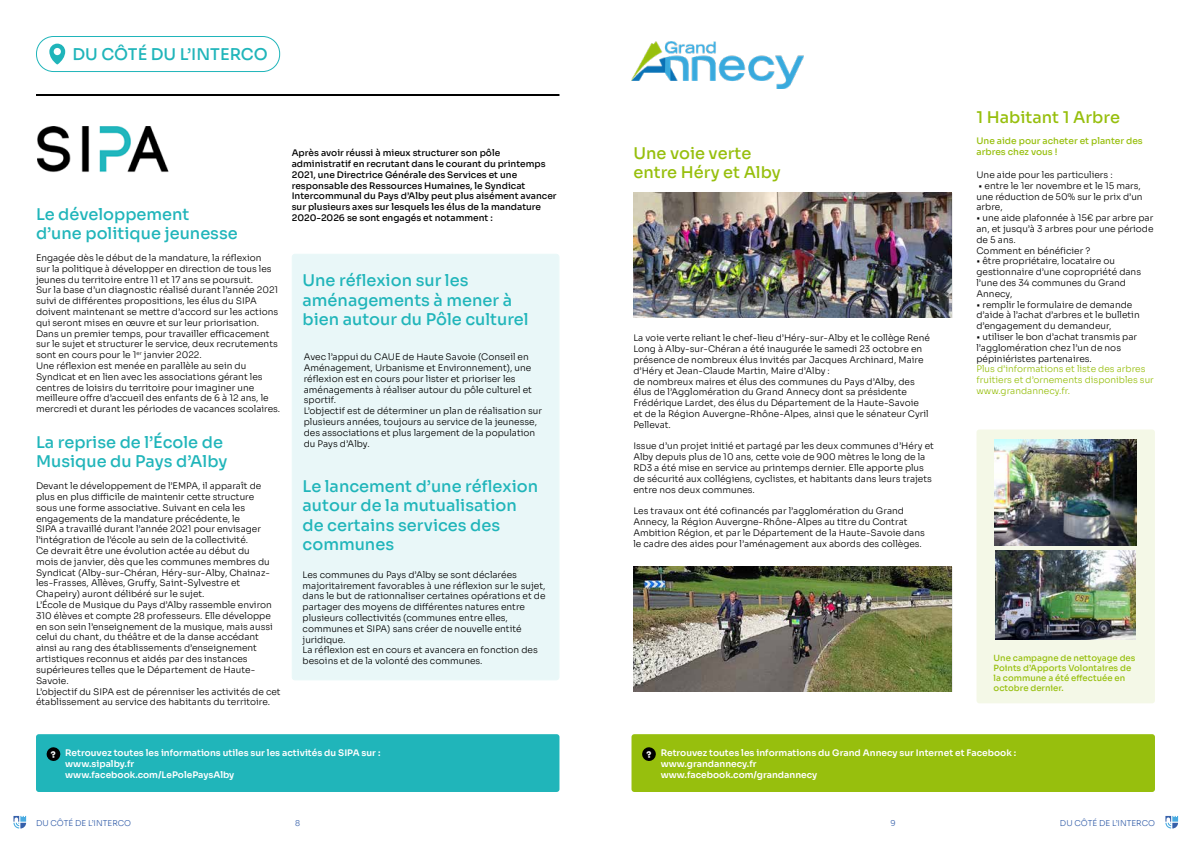
<style>
.page{position:relative;width:1191px;height:842px;background:#fff}
.page>*{position:absolute;margin:0;border:0;box-sizing:border-box;transform-origin:0 0}
.t1{font:500 16.1px/19.4px "Sora";color:#20b5ba}
.t2{font:500 16.1px/19.4px "Sora";color:#97bf0d}
.t3{font:300 9px/10.8px "Sora";color:#000}
.t4{font:500 9px/10.8px "Sora";color:#000}
.t5{font:600 9px/10.8px "Sora";color:#fff}
.t6{font:300 9px/10.8px "Sora";color:#97bf0d}
.t7{font:500 9px/10.8px "Sora";color:#97bf0d}
.t8{font:500 8.5px/10.2px "Sora";color:#97bf0d}
.t9{font:300 8px "Sora";color:#3660aa}
</style>
<div class="page">
<svg style="left:13px;top:816px;width:13px;height:12px"></svg>
<svg style="left:1165px;top:816px;width:13px;height:12px"></svg>
<div style="left:976px;top:429px;width:179px;height:274px;background:#f4f8e7;border-radius:3px"></div>
<hr style="left:36px;top:94px;width:523px;height:2px;background:#000">
<img style="left:631px;top:42px;width:172px;height:47px">
<img style="left:37px;top:126px;width:132px;height:46px">
<div style="left:631px;top:734px;width:524px;height:58px;background:#97bf0d;border-radius:3px"></div>
<div style="left:36px;top:734px;width:523px;height:58px;background:#20b5ba;border-radius:3px"></div>
<div style="left:36px;top:36px;width:244px;height:36px;border:1px solid #20b5ba;border-radius:17px"></div>
<svg style="left:49px;top:44px;width:16px;height:20px"></svg>
<img style="left:633px;top:193px;width:319px;height:125px">
<img style="left:633px;top:567px;width:319px;height:125px">
<img style="left:994px;top:439px;width:142px;height:107px">
<img style="left:995px;top:550px;width:141px;height:90px">
<div style="left:292px;top:254px;width:267px;height:426px;background:#e9f7f8;border-radius:3px"></div>
<div style="left:292px;top:254px;width:267px;height:426px;border:1px solid #20b5ba;border-radius:3px"></div>
<svg style="left:46px;top:747px;width:15px;height:14px"></svg>
<svg style="left:642px;top:747px;width:14px;height:14px"></svg>
<h1 class="t1" style="left:72px;top:44px;width:197px">DU CÔTÉ DU L’INTERCO</h1>
<h1 class="t1" style="left:36px;top:203px;width:203px">Le développement d’une politique jeunesse</h1>
<p class="t3" style="left:36px;top:252px;width:246px">Engagée dès le début de la mandature, la réflexion<br>sur la politique à développer en direction de tous les jeunes du territoire entre 11 et 17 ans se poursuit.<br>Sur la base d’un diagnostic réalisé durant l’année 2021 suivi de différentes propositions, les élus du SIPA doivent maintenant se mettre d’accord sur les actions qui seront mises en œuvre et sur leur priorisation.<br>Dans un premier temps, pour travailler efficacement sur le sujet et structurer le service, deux recrutements sont en cours pour le 1<sup>er</sup> janvier 2022.<br>Une réflexion est menée en parallèle au sein du Syndicat et en lien avec les associations gérant les centres de loisirs du territoire pour imaginer une meilleure offre d’accueil des enfants de 6 à 12 ans, le mercredi et durant les périodes de vacances scolaires.</p>
<h1 class="t1" style="left:36px;top:431px;width:193px">La reprise de l’École de<br>Musique du Pays d’Alby</h1>
<p class="t3" style="left:36px;top:480px;width:246px">Devant le développement de l’EMPA, il apparaît de plus en plus difficile de maintenir cette structure<br>sous une forme associative. Suivant en cela les engagements de la mandature précédente, le<br>SIPA a travaillé durant l’année 2021 pour envisager l’intégration de l’école au sein de la collectivité.<br>Ce devrait être une évolution actée au début du<br>mois de janvier, dès que les communes membres du Syndicat (Alby-sur-Chéran, Héry-sur-Alby, Chainaz&shy;les-Frasses, Allèves, Gruffy, Saint-Sylvestre et Chapeiry) auront délibéré sur le sujet.<br>L’École de Musique du Pays d’Alby rassemble environ 310 élèves et compte 28 professeurs. Elle développe en son sein l’enseignement de la musique, mais aussi celui du chant, du théâtre et de la danse accédant ainsi au rang des établissements d’enseignement artistiques reconnus et aidés par des instances supérieures telles que le Département de Haute-Savoie.<br>L’objectif du SIPA est de pérenniser les activités de cet établissement au service des habitants du territoire.</p>
<p class="t4" style="left:292px;top:147px;width:266px">Après avoir réussi à mieux structurer son pôle administratif en recrutant dans le courant du printemps 2021, une Directrice Générale des Services et une responsable des Ressources Humaines, le Syndicat Intercommunal du Pays d’Alby peut plus aisément avancer sur plusieurs axes sur lesquels les élus de la mandature 2020-2026 se sont engagés et notamment :</p>
<h1 class="t1" style="left:302px;top:269px;width:228px">Une réflexion sur les aménagements à mener à bien autour du Pôle culturel</h1>
<p class="t3" style="left:304px;top:351px;width:240px">Avec l’appui du CAUE de Haute Savoie (Conseil en Aménagement, Urbanisme et Environnement), une réflexion est en cours pour lister et prioriser les aménagements à réaliser autour du pôle culturel et sportif.<br>L’objectif est de déterminer un plan de réalisation sur plusieurs années, toujours au service de la jeunesse, des associations et plus largement de la population du Pays d’Alby.</p>
<h1 class="t1" style="left:302px;top:475px;width:237px">Le lancement d’une réflexion autour de la mutualisation de certains services des communes</h1>
<p class="t3" style="left:302px;top:568px;width:244px">Les communes du Pays d’Alby se sont déclarées majoritairement favorables à une réflexion sur le sujet, dans le but de rationnaliser certaines opérations et de partager des moyens de différentes natures entre plusieurs collectivités (communes entre elles, communes et SIPA) sans créer de nouvelle entité juridique.<br>La réflexion est en cours et avancera en fonction des besoins et de la volonté des communes.</p>
<p class="t5" style="left:65px;top:746px;width:317px">Retrouvez toutes les informations utiles sur les activités du SIPA sur : www.sipalby.fr<br>www.facebook.com/LePolePaysAlby</p>
<h1 class="t2" style="left:633px;top:142px;width:149px">Une voie verte entre Héry et Alby</h1>
<p class="t3" style="left:633px;top:332px;width:298px">La voie verte reliant le chef-lieu d’Héry-sur-Alby et le collège René Long à Alby-sur-Chéran a été inaugurée le samedi 23 octobre en présence de nombreux élus invités par Jacques Archinard, Maire d’Héry et Jean-Claude Martin, Maire d’Alby :<br>de nombreux maires et élus des communes du Pays d’Alby, des élus de l’Agglomération du Grand Annecy dont sa présidente Frédérique Lardet, des élus du Département de la Haute-Savoie et de la Région Auvergne-Rhône-Alpes, ainsi que le sénateur Cyril Pellevat.</p>
<p class="t3" style="left:633px;top:440px;width:302px">Issue d’un projet initié et partagé par les deux communes d’Héry et Alby depuis plus de 10 ans, cette voie de 900 mètres le long de la RD3 a été mise en service au printemps dernier. Elle apporte plus de sécurité aux collégiens, cyclistes, et habitants dans leurs trajets entre nos deux communes.</p>
<p class="t3" style="left:633px;top:505px;width:293px">Les travaux ont été cofinancés par l’agglomération du Grand Annecy, la Région Auvergne-Rhône-Alpes au titre du Contrat Ambition Région, et par le Département de la Haute-Savoie dans le cadre des aides pour l’aménagement aux abords des collèges.</p>
<h1 class="t2" style="left:976px;top:106px;width:145px">1 Habitant 1 Arbre</h1>
<p class="t7" style="left:976px;top:135px;width:168px">Une aide pour acheter et planter des arbres chez vous !</p>
<p class="t3" style="left:976px;top:169px;width:138px">Une aide pour les particuliers :</p>
<p class="t3" style="left:976px;top:179px;width:168px">• entre le 1er novembre et le 15 mars, une réduction de 50% sur le prix d’un arbre,</p>
<p class="t3" style="left:976px;top:212px;width:178px">• une aide plafonnée à 15€ par arbre par an, et jusqu’à 3 arbres pour une période de 5 ans.<br>Comment en bénéficier ?</p>
<p class="t3" style="left:976px;top:255px;width:166px">• être propriétaire, locataire ou gestionnaire d’une copropriété dans l’une des 34 communes du Grand<br>Annecy,</p>
<p class="t3" style="left:976px;top:298px;width:165px">• remplir le formulaire de demande d’aide à l’achat d’arbres et le bulletin d’engagement du demandeur,</p>
<p class="t3" style="left:976px;top:331px;width:162px">• utiliser le bon d’achat transmis par l’agglomération chez l’un de nos pépiniéristes partenaires.</p>
<p class="t6" style="left:976px;top:363px;width:179px">Plus d’informations et liste des arbres fruitiers et d’ornements disponibles sur www.grandannecy.fr.</p>
<p class="t8" style="left:993px;top:652px;width:143px">Une campagne de nettoyage des<br>Points d’Apports Volontaires de la commune a été effectuée en octobre dernier.</p>
<p class="t5" style="left:660px;top:746px;width:357px">Retrouvez toutes les informations du Grand Annecy sur Internet et Facebook : www.grandannecy.fr<br>www.facebook.com/grandannecy</p>
<p class="t9" style="left:36px;top:817px;width:96px">DU CÔTÉ DE L’INTERCO</p>
<p class="t9" style="left:295px;top:817px;width:7px">8</p>
<p class="t9" style="left:890px;top:817px;width:7px">9</p>
<p class="t9" style="left:1060px;top:817px;width:96px">DU CÔTÉ DE L’INTERCO</p>
</div>
